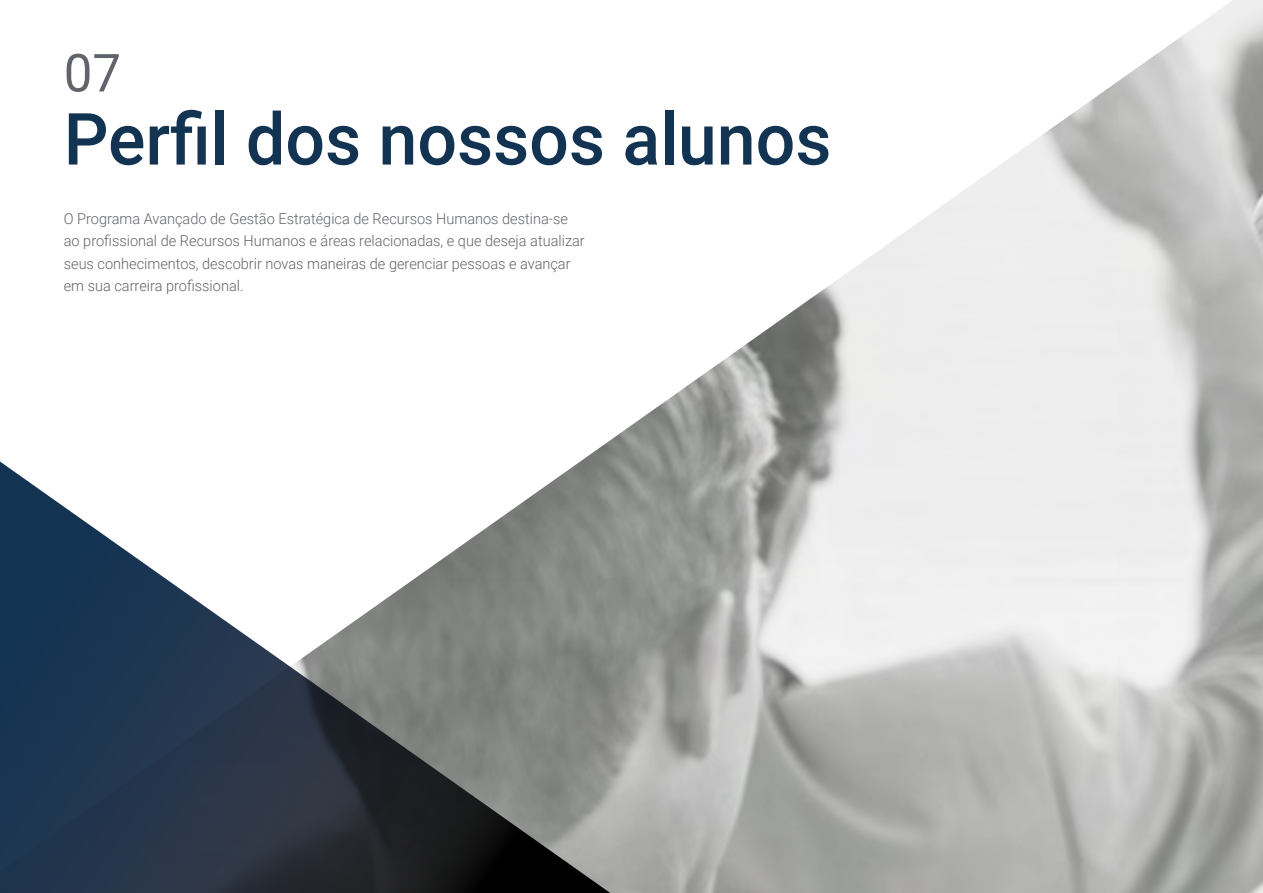
<style>
.page{position:relative;width:1263px;height:893px;background:#fff}
.page>*{position:absolute;margin:0;border:0;box-sizing:border-box;transform-origin:0 0}
.t1{font:500 72px "Roboto";color:#123352}
.t2{font:52.5px "Roboto";color:#61646a}
.t3{font:300 15px/22.5px "Roboto";color:#61646a}
</style>
<div class="page">
<img style="left:602px;top:0;width:661px;height:893px">
<svg style="left:0;top:446px;width:640px;height:447px"></svg>
<h2 class="t2" style="left:64px;top:36px;width:59px">07</h2>
<h1 class="t1" style="left:64px;top:89px;width:769px">Perfil dos nossos alunos</h1>
<p class="t3" style="left:64px;top:207px;width:522px">O Programa Avançado de Gestão Estratégica de Recursos Humanos destina-se ao profissional de Recursos Humanos e áreas relacionadas, e que deseja atualizar seus conhecimentos, descobrir novas maneiras de gerenciar pessoas e avançar em sua carreira profissional.</p>
</div>
